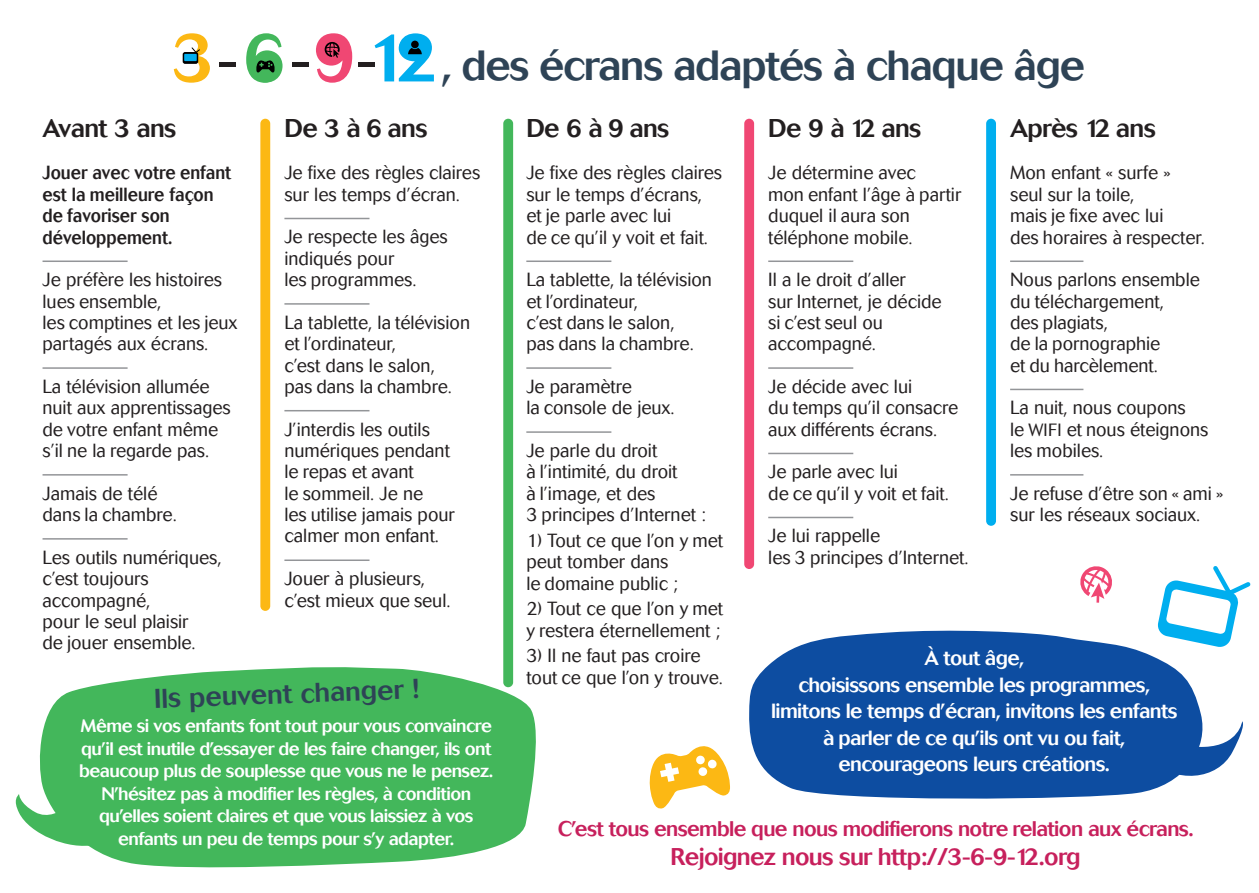
<style>
.page{position:relative;width:1259px;height:893px;background:#fff}
.page>*{position:absolute;margin:0;border:0;box-sizing:border-box;transform-origin:0 0}
.t1{font:500 56.7px "Cosmos";color:#231f20}
.t2{font:500 41.85px "Cosmos";letter-spacing:-.03em;color:#2e4356}
.t3{font:500 27px "Cosmos";color:#2e4356}
.t4{font:500 25.5px "Cosmos";letter-spacing:-.025em;color:#231f20}
.t5{font:500 25.5px "Cosmos";letter-spacing:.2em;color:#231f20}
.t6{font:500 24px "Cosmos";letter-spacing:-.03em;color:#c7205c}
.t7{font:500 21px "Cosmos";letter-spacing:-.03em;color:#c7205c}
.t8{font:500 20.4px/26.4px "Cosmos";letter-spacing:-.03em;color:#fff;text-align:center}
.t9{font:300 18.9px/21.5px "Cosmos";color:#231f20;scale:.95 1}
.t10{font:500 18.9px/21.5px "Cosmos";color:#231f20;scale:.9 1}
.t11{font:500 18px/22.5px "Cosmos";letter-spacing:-.03em;color:#fff;text-align:center}
.s1{font-size:68.55px;color:#fcb814}
.s2{font-size:68.55px;color:#43b75b}
.s3{font-size:68.55px;color:#f04773}
.s4{font-size:68.55px;color:#00aeef}
.s5{font-size:17.55px}
</style>
<div class="page">
<svg style="left:1157px;top:566px;width:94px;height:81px"></svg>
<svg style="left:1080px;top:566px;width:32px;height:37px"></svg>
<svg style="left:749px;top:628px;width:460px;height:171px;background:#2e66ae"></svg>
<svg style="left:39px;top:665px;width:497px;height:203px;background:#59bf6e"></svg>
<svg style="left:1117px;top:721px;width:126px;height:64px"></svg>
<hr style="left:43px;top:260px;width:85px;height:2px;background:#939598">
<hr style="left:43px;top:367px;width:85px;height:2px;background:#939598">
<hr style="left:43px;top:474px;width:85px;height:2px;background:#939598">
<hr style="left:43px;top:538px;width:85px;height:2px;background:#939598">
<hr style="left:284px;top:218px;width:85px;height:1px;background:#939598">
<hr style="left:284px;top:303px;width:85px;height:2px;background:#939598">
<hr style="left:284px;top:410px;width:85px;height:1px;background:#939598">
<hr style="left:284px;top:559px;width:85px;height:2px;background:#939598">
<hr style="left:526px;top:260px;width:85px;height:2px;background:#939598">
<hr style="left:526px;top:367px;width:85px;height:2px;background:#939598">
<hr style="left:526px;top:431px;width:85px;height:2px;background:#939598">
<hr style="left:768px;top:260px;width:85px;height:2px;background:#939598">
<hr style="left:768px;top:367px;width:85px;height:2px;background:#939598">
<hr style="left:768px;top:453px;width:85px;height:1px;background:#939598">
<hr style="left:768px;top:517px;width:85px;height:1px;background:#939598">
<hr style="left:1010px;top:260px;width:73px;height:2px;background:#939598">
<hr style="left:1010px;top:389px;width:73px;height:1px;background:#939598">
<hr style="left:1010px;top:474px;width:73px;height:2px;background:#939598">
<div style="left:260px;top:119px;width:10px;height:492px;background:#fcb814;border-radius:5px"></div>
<div style="left:503px;top:119px;width:10px;height:568px;background:#43b75b;border-radius:5px"></div>
<div style="left:744px;top:119px;width:10px;height:450px;background:#f04773;border-radius:5px"></div>
<div style="left:986px;top:119px;width:10px;height:407px;background:#00aeef;border-radius:5px"></div>
<svg style="left:183px;top:47px;width:17px;height:17px"></svg>
<div style="left:250px;top:53px;width:30px;height:30px;background:#43b75b;border-radius:50%"></div>
<svg style="left:256px;top:60px;width:19px;height:13px"></svg>
<div style="left:318px;top:35px;width:30px;height:29px;background:#f04773;border-radius:50%"></div>
<svg style="left:325px;top:42px;width:15px;height:16px"></svg>
<div style="left:399px;top:35px;width:30px;height:26px;background:#00aeef;border-radius:50%"></div>
<div style="left:411px;top:41px;width:8px;height:7px;background:#000;border-radius:50%"></div>
<svg style="left:408px;top:48px;width:14px;height:6px"></svg>
<svg style="left:649px;top:746px;width:81px;height:63px"></svg>
<svg style="left:15px;top:785px;width:112px;height:65px"></svg>
<h1 class="t1" style="left:171px;top:39px;width:208px"><span class="s1">3</span>---</h1>
<h2 class="t2" style="left:242px;top:51px;width:844px"><span class="s2">6</span> <span class="s3">9</span> <span class="s4">12</span>, des écrans adaptés à chaque âge</h2>
<h3 class="t4" style="left:43px;top:119px;width:135px">Avant 3 ans</h3>
<p class="t10" style="left:43px;top:164px;width:211px">Jouer avec votre enfant est la meilleure façon de favoriser son développement.</p>
<p class="t9" style="left:43px;top:270px;width:207px">Je préfère les histoires lues ensemble,<br>les comptines et les jeux partagés aux écrans.</p>
<p class="t9" style="left:43px;top:377px;width:200px">La télévision allumée nuit aux apprentissages de votre enfant même s’il ne la regarde pas.</p>
<p class="t9" style="left:43px;top:484px;width:143px">Jamais de télé dans la chambre.</p>
<p class="t9" style="left:43px;top:548px;width:190px">Les outils numériques, c’est toujours accompagné,<br>pour le seul plaisir<br>de jouer ensemble.</p>
<h3 class="t5" style="left:284px;top:119px;width:145px">De3à6ans</h3>
<p class="t9" style="left:284px;top:163px;width:208px">Je fixe des règles claires sur les temps d’écran.</p>
<p class="t9" style="left:284px;top:227px;width:173px">Je respecte les âges indiqués pour<br>les programmes.</p>
<p class="t9" style="left:284px;top:313px;width:197px">La tablette, la télévision et l’ordinateur,<br>c’est dans le salon,<br>pas dans la chambre.</p>
<p class="t9" style="left:284px;top:420px;width:181px">J’interdis les outils numériques pendant le repas et avant<br>le sommeil. Je ne<br>les utilise jamais pour calmer mon enfant.</p>
<p class="t9" style="left:284px;top:569px;width:176px">Jouer à plusieurs, c’est mieux que seul.</p>
<h3 class="t3" style="left:154px;top:689px;width:267px;rotate:-2deg">Ils peuvent changer !</h3>
<p class="t11" style="left:79px;top:717px;width:416px">Même si vos enfants font tout pour vous convaincre qu’il est inutile d’essayer de les faire changer, ils ont beaucoup plus de souplesse que vous ne le pensez.<br>N’hésitez pas à modifier les règles, à condition qu’elles soient claires et que vous laissiez à vos enfants un peu de temps pour s’y adapter.</p>
<h3 class="t5" style="left:526px;top:119px;width:145px">De6à9ans</h3>
<p class="t9" style="left:526px;top:163px;width:208px">Je fixe des règles claires sur le temps d’écrans,<br>et je parle avec lui<br>de ce qu’il y voit et fait.</p>
<p class="t9" style="left:526px;top:270px;width:197px">La tablette, la télévision et l’ordinateur,<br>c’est dans le salon,<br>pas dans la chambre.</p>
<p class="t9" style="left:526px;top:377px;width:158px">Je paramètre<br>la console de jeux.</p>
<p class="t9" style="left:526px;top:441px;width:191px">Je parle du droit<br>à l’intimité, du droit<br>à l’image, et des<br>3 principes d’Internet :</p>
<p class="t9" style="left:526px;top:531px;width:208px">1) Tout ce que l’on y met peut tomber dans<br>le domaine public ;</p>
<p class="t9" style="left:526px;top:599px;width:208px">2) Tout ce que l’on y met y restera éternellement ;</p>
<p class="t9" style="left:526px;top:646px;width:208px">3) Il ne faut pas croire tout ce que l’on y trouve.</p>
<h3 class="t4" style="left:768px;top:119px;width:155px">De 9 à 12 ans</h3>
<p class="t9" style="left:768px;top:163px;width:205px">Je détermine avec<br>mon enfant l’âge à partir duquel il aura son téléphone mobile.</p>
<p class="t9" style="left:768px;top:270px;width:184px">Il a le droit d’aller<br>sur Internet, je décide si c’est seul ou accompagné.</p>
<p class="t9" style="left:768px;top:377px;width:202px">Je décide avec lui<br>du temps qu’il consacre aux différents écrans.</p>
<p class="t9" style="left:768px;top:462px;width:191px">Je parle avec lui<br>de ce qu’il y voit et fait.</p>
<p class="t9" style="left:768px;top:526px;width:212px">Je lui rappelle<br>les 3 principes d’Internet.</p>
<h3 class="t4" style="left:1010px;top:119px;width:147px">Après 12 ans</h3>
<p class="t9" style="left:1010px;top:163px;width:206px">Mon enfant « surfe » seul sur la toile,<br>mais je fixe avec lui<br>des horaires à respecter.</p>
<p class="t9" style="left:1010px;top:270px;width:201px">Nous parlons ensemble du téléchargement,<br>des plagiats,<br>de la pornographie<br>et du harcèlement.</p>
<p class="t9" style="left:1010px;top:398px;width:210px">La nuit, nous coupons<br>le <span class="s5">WIFI</span> et nous éteignons les mobiles.</p>
<p class="t9" style="left:1010px;top:484px;width:226px">Je refuse d’être son « ami » sur les réseaux sociaux.</p>
<p class="t8" style="left:771px;top:647px;width:408px">À tout âge,<br>choisissons ensemble les programmes, limitons le temps d’écran, invitons les enfants à parler de ce qu’ils ont vu ou fait, encourageons leurs créations.</p>
<p class="t7" style="left:558px;top:821px;width:637px">C’est tous ensemble que nous modifierons notre relation aux écrans.</p>
<p class="t6" style="left:670px;top:848px;width:412px">Rejoignez nous sur http://3-6-9-12.org</p>
</div>
